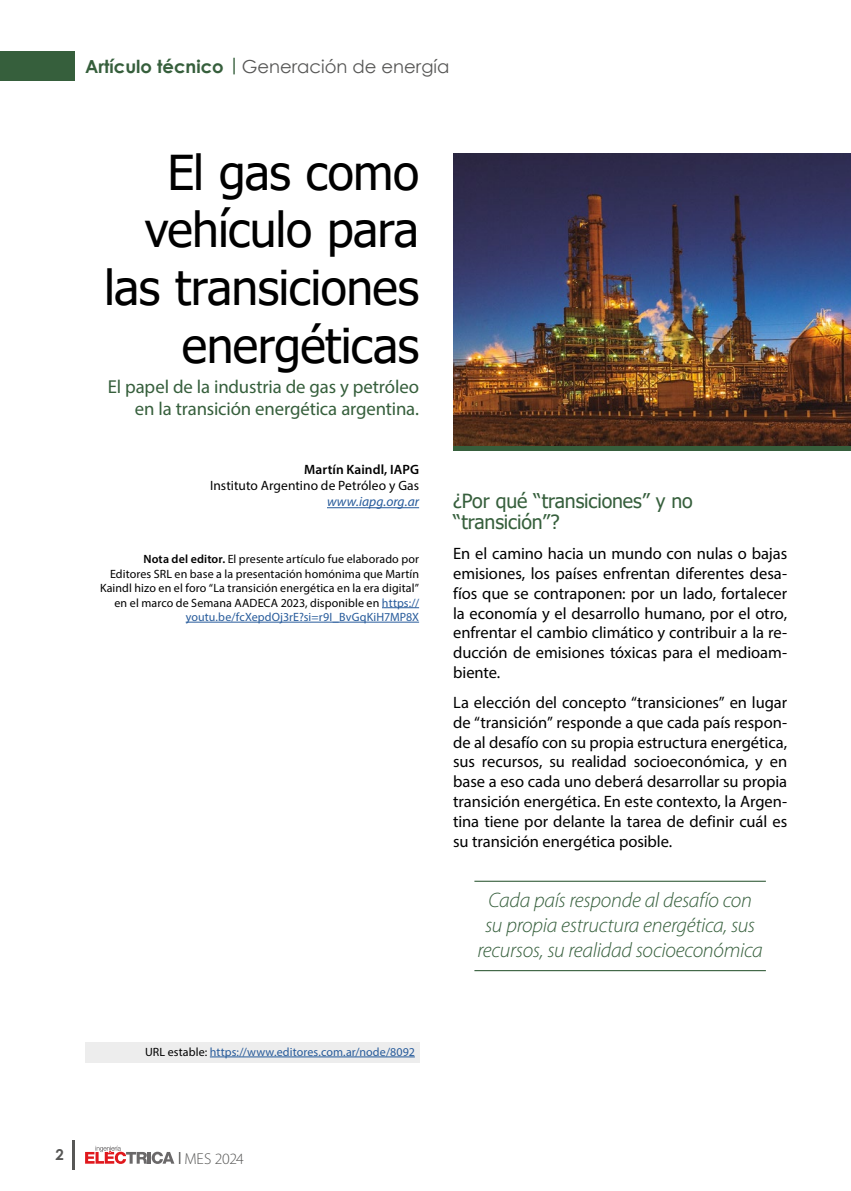
<style>
.page{position:relative;width:851px;height:1191px;background:#fff}
.page>*{position:absolute;margin:0;border:0;box-sizing:border-box;transform-origin:0 0}
.t1{font:48px/57.6px "Tahoma";letter-spacing:-.01em;color:#000;text-align:right}
.t2{font:italic 300 21px/25.2px "Myriad Pro";letter-spacing:-.015em;color:#365f3c;text-align:center}
.t3{font:19.5px/21px "Tahoma";letter-spacing:-.005em;color:#365f3c}
.t4{font:18.75px/22.5px "Myriad Pro";letter-spacing:-.01em;color:#365f3c;text-align:right}
.t5{font:18px "Century Gothic";color:#575756}
.t6{font:16.5px/19.8px "Myriad Pro";letter-spacing:-.005em;color:#000;text-align:justify}
.t7{font:300 15.75px "Myriad Pro";letter-spacing:-.02em;color:#575756}
.t8{font:700 15px "Century Gothic";color:#575756}
.t9{font:13.5px "Myriad Pro";letter-spacing:.005em;color:#000}
.t10{font:600 13.5px "Myriad Pro";letter-spacing:.005em;color:#000}
.t11{font:italic 13.5px "Myriad Pro";letter-spacing:.005em;color:#275b9b}
.t12{font:12px/14.4px "Myriad Pro";letter-spacing:.01em;color:#000;text-align:right}
.t13{font:12px "Myriad Pro";letter-spacing:.01em;color:#275b9b}
.s1{font-weight:700;color:#365f3c}
.s2{font-weight:600}
.s3{color:#275b9b}
.s4{color:#000}
</style>
<div class="page">
<hr style="left:72px;top:1140px;width:2px;height:29px;background:#575756">
<svg style="left:85px;top:1145px;width:89px;height:19px"></svg>
<div style="left:0;top:51px;width:74px;height:30px;background:#365f3c"></div>
<div style="left:85px;top:1042px;width:334px;height:21px;background:#ededed"></div>
<hr style="left:210px;top:1056px;width:205px;height:1px;background:#275b9b">
<hr style="left:327px;top:507px;width:92px;height:1px;background:#275b9b">
<hr style="left:382px;top:607px;width:37px;height:1px;background:#275b9b">
<hr style="left:186px;top:622px;width:233px;height:1px;background:#275b9b">
<hr style="left:474px;top:880px;width:291px;height:2px;background:#365f3c">
<hr style="left:474px;top:970px;width:291px;height:1px;background:#365f3c">
<img style="left:453px;top:153px;width:397px;height:293px">
<div style="left:453px;top:446px;width:397px;height:5px;background:#365f3c"></div>
<p class="t5" style="left:85px;top:54px;width:366px"><span class="s1">Artículo técnico |</span>Generación de energía</p>
<h1 class="t1" style="left:104px;top:146px;width:316px">El gas como vehículo para las transiciones energéticas</h1>
<p class="t4" style="left:108px;top:375px;width:313px">El papel de la industria de gas y petróleo en la transición energética argentina.</p>
<p class="t10" style="left:304px;top:461px;width:116px">Martín Kaindl, IAPG</p>
<p class="t9" style="left:210px;top:477px;width:210px">Instituto Argentino de Petróleo y Gas</p>
<p class="t11" style="left:327px;top:493px;width:94px">www.iapg.org.ar</p>
<p class="t12" style="left:100px;top:552px;width:320px"><span class="s2">Nota del editor.</span> El presente artículo fue elaborado por Editores SRL en base a la presentación homónima que Martín Kaindl hizo en el foro “La transición energética en la era digital” en el marco de Semana AADECA 2023, disponible en <span class="s3">https:// youtu.be/fcXepdOj3rE?si=r9I_BvGqKiH7MP8X</span></p>
<p class="t3" style="left:453px;top:492px;width:241px">¿Por qué “transiciones” y no “transición”?</p>
<p class="t6" style="left:453px;top:543px;width:335px">En el camino hacia un mundo con nulas o bajas emisiones, los países enfrentan diferentes desa&shy;fíos que se contraponen: por un lado, fortalecer la economía y el desarrollo humano, por el otro, enfrentar el cambio climático y contribuir a la re&shy;ducción de emisiones tóxicas para el medioam&shy;biente.</p>
<p class="t6" style="left:453px;top:692px;width:335px">La elección del concepto “transiciones” en lugar de “transición” responde a que cada país respon&shy;de al desafío con su propia estructura energética, sus recursos, su realidad socioeconómica, y en base a eso cada uno deberá desarrollar su propia transición energética. En este contexto, la Argen&shy;tina tiene por delante la tarea de definir cuál es su transición energética posible.</p>
<p class="t2" style="left:477px;top:888px;width:287px">Cada país responde al desafío con su propia estructura energética, sus recursos, su realidad socioeconómica</p>
<p class="t13" style="left:145px;top:1044px;width:271px"><span class="s4">URL estable:</span> https://www.editores.com.ar/node/8092</p>
<p class="t8" style="left:55px;top:1143px;width:10px">2</p>
<p class="t7" style="left:178px;top:1149px;width:67px"><sup>|</sup> MES 2024</p>
</div>
